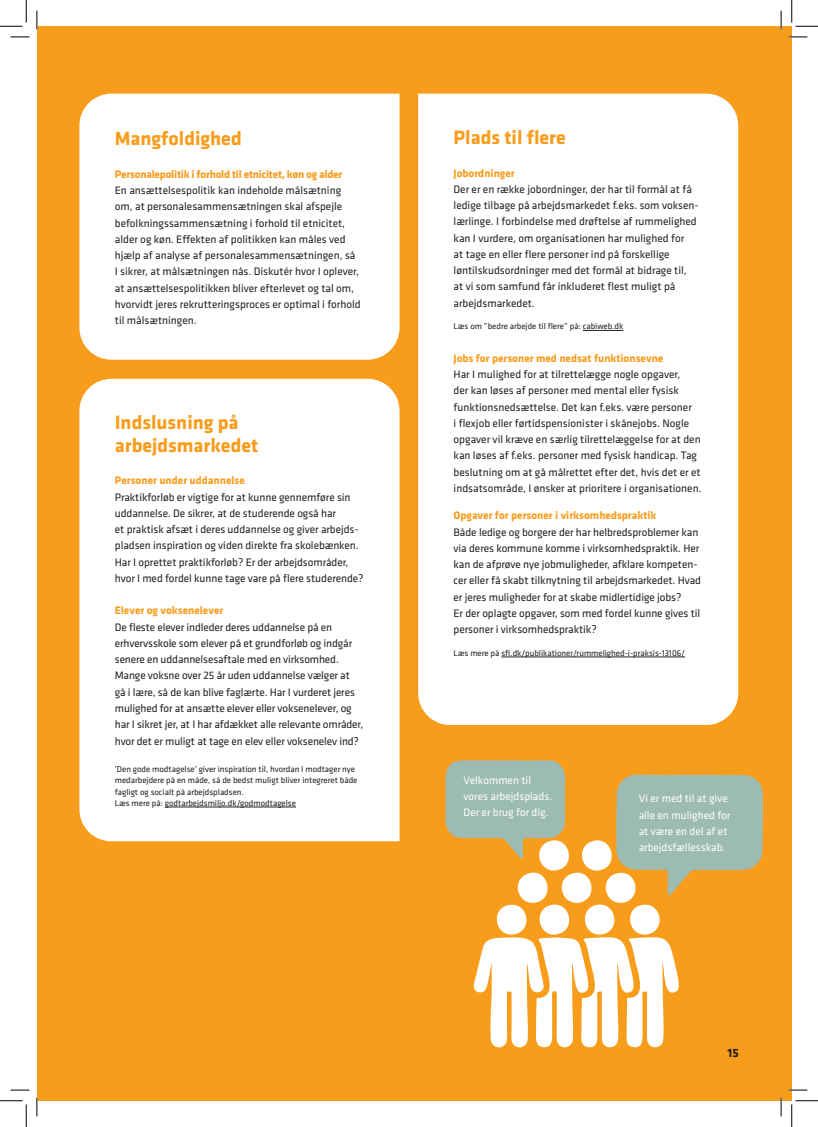
<style>
.page{position:relative;width:818px;height:1127px;background:#fff}
.page>*{position:absolute;margin:0;border:0;box-sizing:border-box;transform-origin:0 0}
.Faktaboks_rubrik{font:700 20px/22.5px "Klavika";color:#f89c1c}
.t1{font:700 12.5px "Klavika";color:#231f20}
.Faktaboks_rubrik-2{font:11.25px/16.2px "Klavika";letter-spacing:-.005em;color:#231f20}
.Faktaboks_kilde{font:11.25px/16.2px "Klavika";color:#231f20}
.Faktaboks_hvid-brød{font:11.25px/16.2px "Klavika";color:#fff}
.Faktaboks_kilde-2{font:8.75px/11.2px "Klavika";color:#231f20}
.s1{font-weight:700;color:#f89c1c}
</style>
<div class="page">
<div style="left:37px;top:26px;width:755px;height:1074px;background:#f89c1c"></div>
<svg style="left:445px;top:760px;width:318px;height:288px"></svg>
<div style="left:79px;top:94px;width:320px;height:265px;background:#fff"></div>
<div style="left:418px;top:94px;width:320px;height:630px;background:#fff"></div>
<hr style="left:583px;top:330px;width:40px;height:1px;background:#231f20">
<hr style="left:501px;top:656px;width:184px;height:1px;background:#231f20">
<div style="left:79px;top:379px;width:320px;height:462px;background:#fff"></div>
<hr style="left:165px;top:806px;width:131px;height:1px;background:#231f20">
<svg style="left:11px;top:36px;width:18px;height:2px"></svg>
<svg style="left:788px;top:36px;width:19px;height:2px"></svg>
<svg style="left:11px;top:1089px;width:18px;height:1px"></svg>
<svg style="left:788px;top:1089px;width:19px;height:1px"></svg>
<svg style="left:36px;top:11px;width:2px;height:18px"></svg>
<svg style="left:36px;top:1097px;width:2px;height:18px"></svg>
<svg style="left:780px;top:11px;width:2px;height:18px"></svg>
<svg style="left:780px;top:1097px;width:2px;height:18px"></svg>
<svg style="left:0;top:0;width:27px;height:27px"></svg>
<svg style="left:0;top:1100px;width:27px;height:26px"></svg>
<svg style="left:791px;top:0;width:27px;height:27px"></svg>
<svg style="left:791px;top:1100px;width:27px;height:26px"></svg>
<p class="Faktaboks_rubrik" style="left:454px;top:126px;width:114px">Plads til flere</p>
<p class="Faktaboks_rubrik-2" style="left:454px;top:165px;width:247px"><span class="s1">Jobordninger<br></span>Der er en række jobordninger, der har til formål at få ledige tilbage på arbejdsmarkedet f.eks. som voksen&shy;lærlinge. I forbindelse med drøftelse af rummelighed kan I vurdere, om organisationen har mulighed for<br>at tage en eller flere personer ind på forskellige løntilskudsordninger med det formål at bidrage til, at vi som samfund får inkluderet flest muligt på arbejdsmarkedet.</p>
<p class="Faktaboks_kilde-2" style="left:454px;top:321px;width:171px">Læs om ”bedre arbejde til flere” på: cabiweb.dk</p>
<p class="Faktaboks_kilde" style="left:454px;top:350px;width:249px"><span class="s1">Jobs for personer med nedsat funktionsevne<br></span>Har I mulighed for at tilrettelægge nogle opgaver,<br>der kan løses af personer med mental eller fysisk funktionsnedsættelse. Det kan f.eks. være personer<br>i flexjob eller førtidspensionister i skånejobs. Nogle opgaver vil kræve en særlig tilrettelæggelse for at den kan løses af f.eks. personer med fysisk handicap. Tag beslutning om at gå målrettet efter det, hvis det er et indsatsområde, I ønsker at prioritere i organisationen.</p>
<p class="Faktaboks_rubrik-2" style="left:454px;top:507px;width:249px"><span class="s1">Opgaver for personer i virksomhedspraktik<br></span>Både ledige og borgere der har helbredsproblemer kan via deres kommune komme i virksomhedspraktik. Her kan de afprøve nye jobmuligheder, afklare kompeten&shy;cer eller få skabt tilknytning til arbejdsmarkedet. Hvad er jeres muligheder for at skabe midlertidige jobs?</p>
<p class="Faktaboks_rubrik-2" style="left:454px;top:605px;width:248px">Er der oplagte opgaver, som med fordel kunne gives til personer i virksomhedspraktik?</p>
<p class="Faktaboks_kilde-2" style="left:454px;top:647px;width:233px">Læs mere på sfi.dk/publikationer/rummelighed-i-praksis-13106/</p>
<p class="Faktaboks_rubrik" style="left:115px;top:128px;width:128px">Mangfoldighed</p>
<p class="Faktaboks_rubrik-2" style="left:115px;top:166px;width:247px"><span class="s1">Personalepolitik i forhold til etnicitet, køn og alder<br></span>En ansættelsespolitik kan indeholde målsætning om, at personalesammensætningen skal afspejle befolkningssammensætning i forhold til etnicitet, alder og køn. Effekten af politikken kan måles ved hjælp af analyse af personalesammensætningen, så I sikrer, at målsætningen nås. Diskutér hvor I oplever, at ansættelsespolitikken bliver efterlevet og tal om, hvorvidt jeres rekrutteringsproces er optimal i forhold til målsætningen.</p>
<p class="Faktaboks_rubrik" style="left:115px;top:411px;width:145px">Indslusning på arbejdsmarkedet</p>
<p class="Faktaboks_rubrik-2" style="left:115px;top:472px;width:237px"><span class="s1">Personer under uddannelse<br></span>Praktikforløb er vigtige for at kunne gennemføre sin uddannelse. De sikrer, at de studerende også har</p>
<p class="Faktaboks_rubrik-2" style="left:115px;top:521px;width:245px">et praktisk afsæt i deres uddannelse og giver arbejds&shy;pladsen inspiration og viden direkte fra skolebænken.</p>
<p class="Faktaboks_rubrik-2" style="left:115px;top:554px;width:250px">Har I oprettet praktikforløb? Er der arbejdsområder, hvor I med fordel kunne tage vare på flere studerende?</p>
<p class="Faktaboks_rubrik-2" style="left:115px;top:602px;width:250px"><span class="s1">Elever og voksenelever<br></span>De fleste elever indleder deres uddannelse på en erhvervsskole som elever på et grundforløb og indgår senere en uddannelsesaftale med en virksomhed.<br>Mange voksne over 25 år uden uddannelse vælger at gå i lære, så de kan blive faglærte. Har I vurderet jeres mulighed for at ansætte elever eller voksenelever, og har I sikret jer, at I har afdækket alle relevante områder, hvor det er muligt at tage en elev eller voksenelev ind?</p>
<p class="Faktaboks_kilde-2" style="left:115px;top:763px;width:244px">’Den gode modtagelse’ giver inspiration til, hvordan I modtager nye medarbejdere på en måde, så de bedst muligt bliver integreret både fagligt og socialt på arbejdspladsen.<br>Læs mere på: godtarbejdsmiljo.dk/godmodtagelse</p>
<p class="Faktaboks_hvid-brød" style="left:464px;top:772px;width:90px">Velkommen til vores arbejdsplads.<br>Der er brug for dig.</p>
<p class="Faktaboks_hvid-brød" style="left:639px;top:790px;width:93px">Vi er med til at give alle en mulighed for at være en del af et arbejdsfællesskab.</p>
<p class="t1" style="left:727px;top:1045px;width:13px">15</p>
</div>
